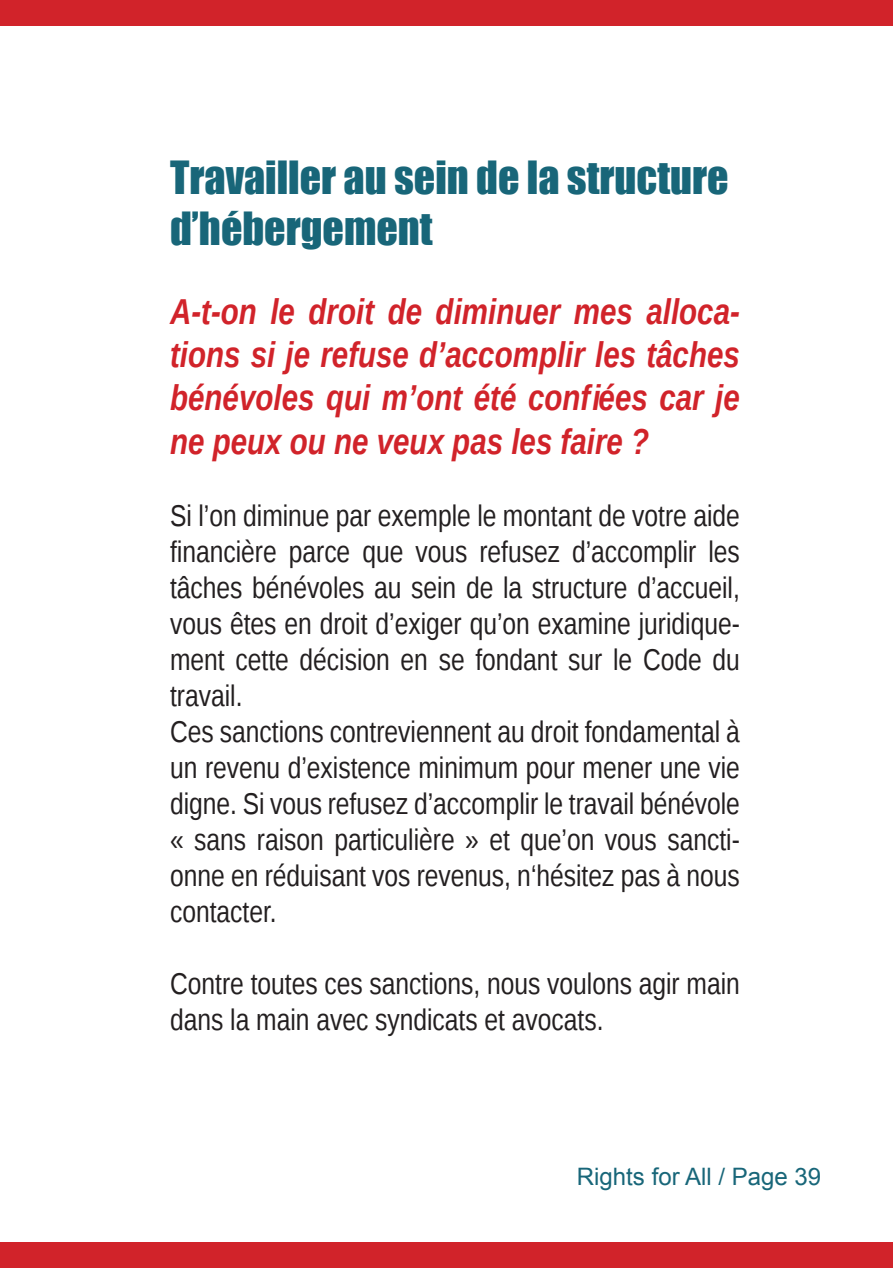
<style>
.page{position:relative;width:893px;height:1268px;background:#fff}
.page>*{position:absolute;margin:0;border:0;box-sizing:border-box;transform-origin:0 0}
.t1{font:42px/50.4px "Impact";color:#186679}
.t2{font:italic 700 36px/43.2px "Liberation Sans Narrow";color:#d1232a;text-align:justify}
.t3{font:30px/36px "Liberation Sans Narrow";color:#231f20}
.t4{font:24px "Arial";color:#186679}
</style>
<div class="page">
<div style="left:0;top:1242px;width:893px;height:25px;background:#d1232a"></div>
<div style="left:0;top:0;width:893px;height:26px;background:#d1232a"></div>
<h1 class="t1" style="left:170px;top:153px;width:560px">Travailler au sein de la structure d’hébergement</h1>
<p class="t2" style="left:170px;top:292px;width:571px">A-t-on le droit de diminuer mes alloca&shy;tions si je refuse d’accomplir les tâches bénévoles qui m’ont été confiées car je ne peux ou ne veux pas les faire ?</p>
<p class="t3" style="left:170px;top:498px;width:571px">Si l’on diminue par exemple le montant de votre aide financière parce que vous refusez d’accomplir les tâches bénévoles au sein de la structure d’accueil, vous êtes en droit d’exiger qu’on examine juridique&shy;ment cette décision en se fondant sur le Code du travail.<br>Ces sanctions contreviennent au droit fondamental à un revenu d’existence minimum pour mener une vie digne. Si vous refusez d’accomplir le travail bénévole « sans raison particulière » et que’on vous sancti&shy;onne en réduisant vos revenus, n‘hésitez pas à nous contacter.</p>
<p class="t3" style="left:170px;top:967px;width:571px">Contre toutes ces sanctions, nous voulons agir main dans la main avec syndicats et avocats.</p>
<p class="t4" style="left:577px;top:1167px;width:246px">Rights for All / Page 39</p>
</div>
